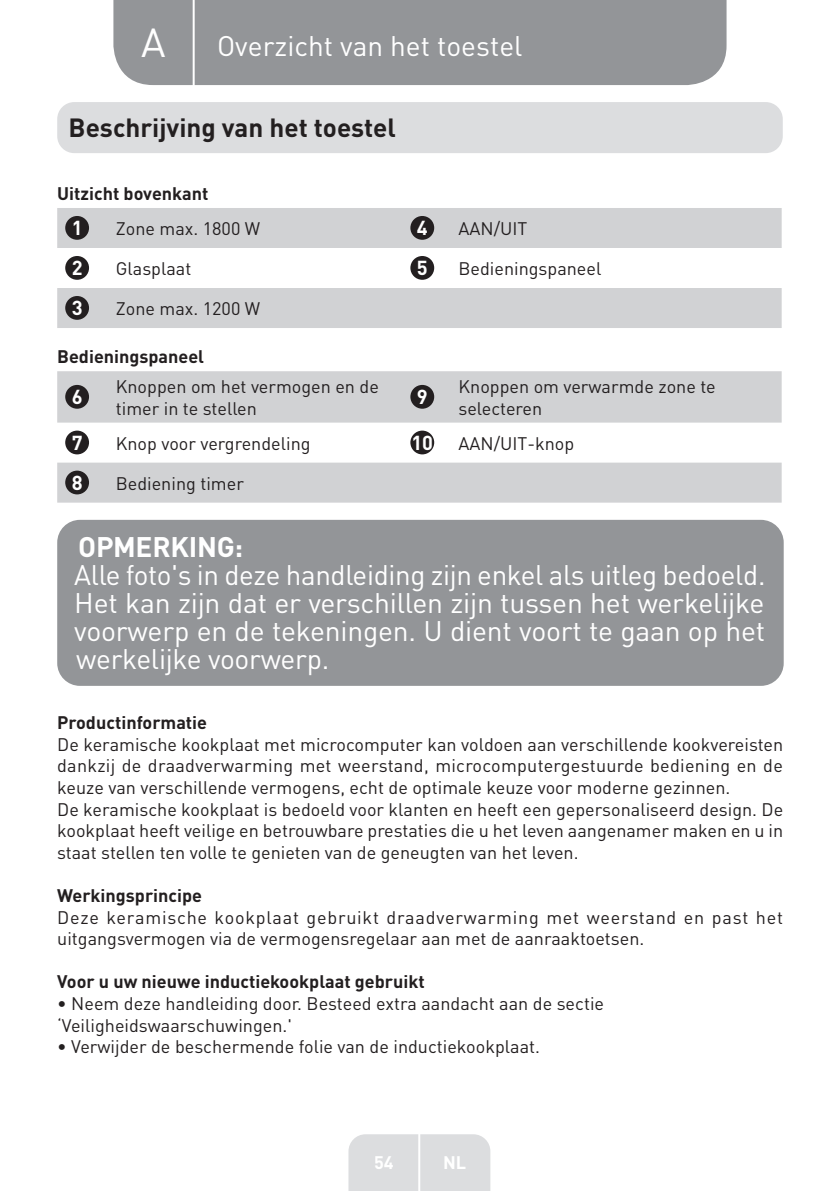
<style>
.page{position:relative;width:840px;height:1191px;background:#fff}
.page>*{position:absolute;margin:0;border:0;box-sizing:border-box;transform-origin:0 0}
.t1{font:40px "DIN Pro";color:#fff}
.t2{font:28px/28px "DIN Pro";letter-spacing:-.01em;color:#fff;text-align:justify}
.t3{font:700 28px "DIN Pro";letter-spacing:-.01em;color:#fff}
.t4{font:700 26px "DIN Pro";color:#231f20}
.t5{font:700 20px "DIN Pro";color:#fff}
.t6{font:18px/21.6px "DIN Pro";color:#231f20}
.t7{font:18px/21.6px "DIN Pro";letter-spacing:.035em;color:#231f20}
.t8{font:700 18px "DIN Pro";color:#231f20}
.t9{font:700 18px "DIN Pro";color:#fff}
</style>
<div class="page">
<div style="left:113px;top:0;width:613px;height:85px;background:#939598"></div>
<div style="left:348px;top:1134px;width:142px;height:57px;background:#dcdddf"></div>
<hr style="left:418px;top:1111px;width:2px;height:80px;background:#fff">
<hr style="left:192px;top:0;width:2px;height:88px;background:#fff">
<div style="left:57px;top:102px;width:725px;height:51px;background:#dcdddf;border-radius:17px"></div>
<svg style="left:57px;top:208px;width:724px;height:120px;fill:#d1d2d4"></svg>
<div style="left:65px;top:216px;width:24px;height:24px;background:#231f20;border-radius:50%"></div>
<div style="left:410px;top:216px;width:24px;height:24px;background:#231f20;border-radius:50%"></div>
<div style="left:65px;top:256px;width:24px;height:24px;background:#231f20;border-radius:50%"></div>
<div style="left:410px;top:256px;width:24px;height:24px;background:#231f20;border-radius:50%"></div>
<div style="left:65px;top:296px;width:24px;height:24px;background:#231f20;border-radius:50%"></div>
<svg style="left:57px;top:371px;width:724px;height:131px;fill:#d1d2d4"></svg>
<div style="left:65px;top:385px;width:24px;height:24px;background:#231f20;border-radius:50%"></div>
<div style="left:410px;top:385px;width:24px;height:24px;background:#231f20;border-radius:50%"></div>
<div style="left:65px;top:430px;width:24px;height:24px;background:#231f20;border-radius:50%"></div>
<div style="left:410px;top:430px;width:24px;height:24px;background:#231f20;border-radius:50%"></div>
<div style="left:65px;top:470px;width:24px;height:24px;background:#231f20;border-radius:50%"></div>
<div style="left:57px;top:520px;width:726px;height:166px;background:#939598;border-radius:23px"></div>
<h1 class="t1" style="left:141px;top:15px;width:26px">A</h1>
<h2 class="t2" style="left:217px;top:31px;width:307px">Overzicht van het toestel</h2>
<h3 class="t4" style="left:68px;top:106px;width:328px">Beschrijving van het toestel</h3>
<p class="t8" style="left:57px;top:178px;width:153px">Uitzicht bovenkant</p>
<p class="t5" style="left:72px;top:211px;width:12px">1</p>
<p class="t6" style="left:116px;top:217px;width:146px">Zone max. 1800 W</p>
<p class="t5" style="left:416px;top:211px;width:12px">4</p>
<p class="t6" style="left:458px;top:217px;width:70px">AAN/UIT</p>
<p class="t5" style="left:72px;top:251px;width:12px">2</p>
<p class="t6" style="left:116px;top:257px;width:77px">Glasplaat</p>
<p class="t5" style="left:416px;top:251px;width:12px">5</p>
<p class="t6" style="left:458px;top:257px;width:144px">Bedieningspaneel</p>
<p class="t5" style="left:72px;top:291px;width:12px">3</p>
<p class="t6" style="left:116px;top:297px;width:146px">Zone max. 1200 W</p>
<p class="t8" style="left:57px;top:342px;width:148px">Bedieningspaneel</p>
<p class="t5" style="left:72px;top:380px;width:12px">6</p>
<p class="t6" style="left:116px;top:375px;width:264px">Knoppen om het vermogen en de timer in te stellen</p>
<p class="t5" style="left:416px;top:380px;width:12px">9</p>
<p class="t6" style="left:458px;top:375px;width:258px">Knoppen om verwarmde zone te selecteren</p>
<p class="t5" style="left:72px;top:426px;width:12px">7</p>
<p class="t6" style="left:116px;top:431px;width:196px">Knop voor vergrendeling</p>
<p class="t5" style="left:411px;top:426px;width:23px">10</p>
<p class="t6" style="left:458px;top:431px;width:117px">AAN/UIT-knop</p>
<p class="t5" style="left:72px;top:466px;width:12px">8</p>
<p class="t6" style="left:116px;top:471px;width:129px">Bediening timer</p>
<h2 class="t3" style="left:78px;top:523px;width:166px">OPMERKING:</h2>
<h2 class="t2" style="left:74px;top:559px;width:692px">Alle foto's in deze handleiding zijn enkel als uitleg bedoeld.<br>Het kan zijn dat er verschillen zijn tussen het werkelijke voorwerp en de tekeningen. U dient voort te gaan op het werkelijke voorwerp.</h2>
<p class="t8" style="left:57px;top:707px;width:151px">Productinformatie</p>
<p class="t6" style="left:57px;top:732px;width:727px">De keramische kookplaat met microcomputer kan voldoen aan verschillende kookvereisten dankzij de draadverwarming met weerstand, microcomputergestuurde bediening en de keuze van verschillende vermogens, echt de optimale keuze voor moderne gezinnen.<br>De keramische kookplaat is bedoeld voor klanten en heeft een gepersonaliseerd design. De kookplaat heeft veilige en betrouwbare prestaties die u het leven aangenamer maken en u in staat stellen ten volle te genieten van de geneugten van het leven.</p>
<p class="t8" style="left:57px;top:880px;width:146px">Werkingsprincipe</p>
<p class="t7" style="left:57px;top:905px;width:727px">Deze keramische kookplaat gebruikt draadverwarming met weerstand en past het uitgangsvermogen via de vermogensregelaar aan met de aanraaktoetsen.</p>
<p class="t8" style="left:57px;top:966px;width:369px">Voor u uw nieuwe inductiekookplaat gebruikt</p>
<p class="t6" style="left:57px;top:992px;width:548px">• Neem deze handleiding door. Besteed extra aandacht aan de sectie ‘Veiligheidswaarschuwingen.'</p>
<p class="t6" style="left:57px;top:1035px;width:484px">• Verwijder de beschermende folie van de inductiekookplaat.</p>
<p class="t9" style="left:374px;top:1147px;width:21px">54</p>
<p class="t9" style="left:443px;top:1147px;width:25px">NL</p>
</div>
